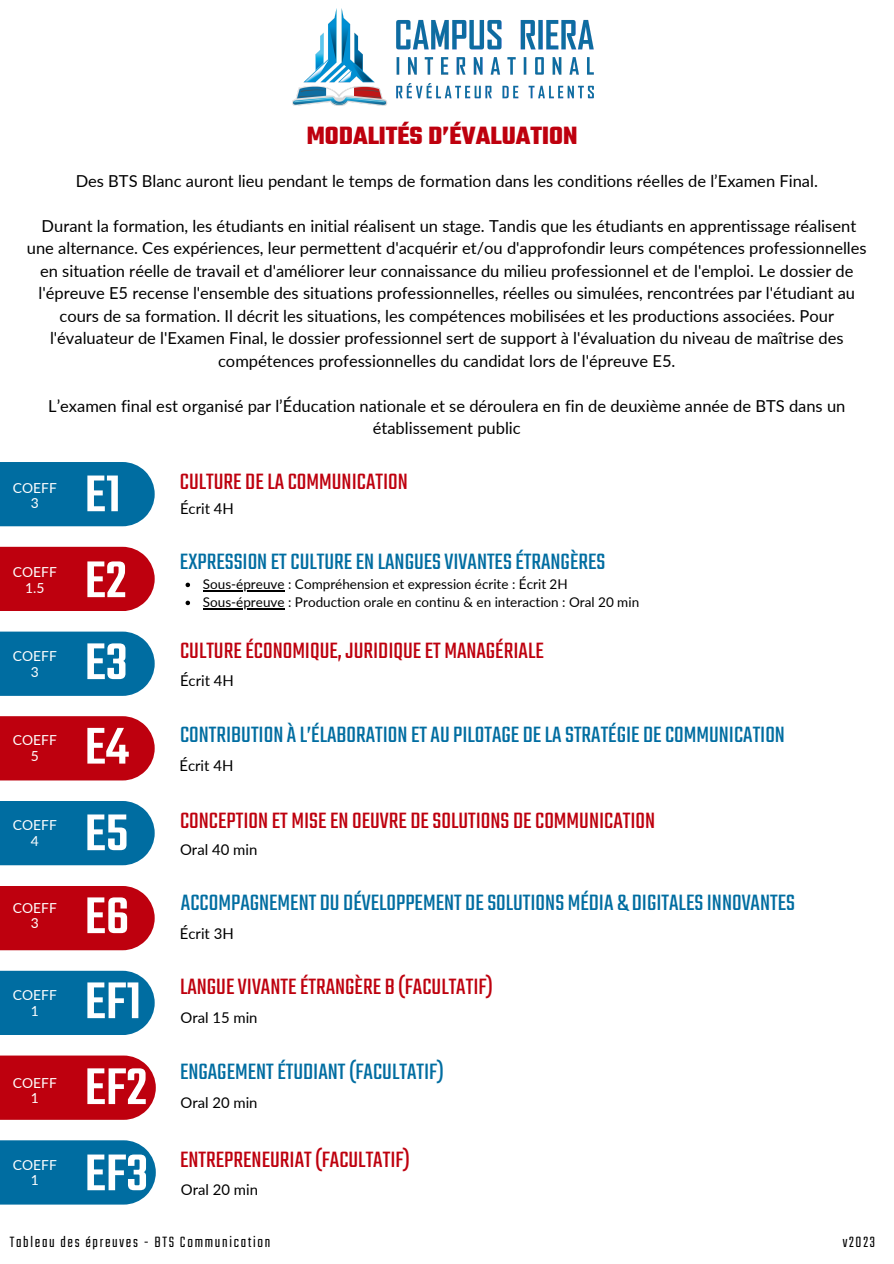
<style>
.page{position:relative;width:894px;height:1264px;background:#fff}
.page>*{position:absolute;margin:0;border:0;box-sizing:border-box;transform-origin:0 0}
.t1{font:500 56.55px "Teko";color:#fff}
.t2{font:700 27px "Teko";color:#be000e}
.t3{font:24.45px "Teko";color:#006da1}
.t4{font:24.45px "Teko";color:#be000e}
.t5{font:300 16.65px "Teko";letter-spacing:.105em;color:#000}
.t6{font:16.5px/22.5px "Lato";color:#000;text-align:center}
.t7{font:14.85px "Lato";color:#000}
.t8{font:13.8px "Lato";color:#fff}
.t9{font:13.5px "Lato";color:#000}
</style>
<div class="page">
<img style="left:293px;top:9px;width:301px;height:97px">
<div style="left:0;top:547px;width:155px;height:64px;background:#be000e"></div>
<svg style="left:0;top:631px;width:155px;height:65px;background:#0e75a6"></svg>
<div style="left:0;top:716px;width:155px;height:64px;background:#be000e"></div>
<div style="left:0;top:801px;width:155px;height:64px;background:#006da1"></div>
<div style="left:0;top:886px;width:155px;height:64px;background:#be000e"></div>
<div style="left:0;top:970px;width:155px;height:65px;background:#006da1"></div>
<div style="left:0;top:462px;width:155px;height:64px;background:#006da1"></div>
<svg style="left:185px;top:582px;width:5px;height:5px"></svg>
<hr style="left:203px;top:590px;width:81px;height:1px;background:#000">
<svg style="left:185px;top:600px;width:5px;height:5px"></svg>
<hr style="left:203px;top:608px;width:81px;height:1px;background:#000">
<div style="left:0;top:1055px;width:156px;height:64px;background:#be000e"></div>
<div style="left:0;top:1140px;width:156px;height:64px;background:#006da1"></div>
<p class="t2" style="left:306px;top:118px;width:272px">MODALITÉS D’ÉVALUATION</p>
<p class="t6" style="left:76px;top:169px;width:743px">Des BTS Blanc auront lieu pendant le temps de formation dans les conditions réelles de l’Examen Final.</p>
<p class="t6" style="left:27px;top:214px;width:841px">Durant la formation, les étudiants en initial réalisent un stage. Tandis que les étudiants en apprentissage réalisent une alternance. Ces expériences, leur permettent d'acquérir et/ou d'approfondir leurs compétences professionnelles en situation réelle de travail et d'améliorer leur connaissance du milieu professionnel et de l'emploi. Le dossier de l'épreuve E5 recense l'ensemble des situations professionnelles, réelles ou simulées, rencontrées par l'étudiant au cours de sa formation. Il décrit les situations, les compétences mobilisées et les productions associées. Pour l'évaluateur de l'Examen Final, le dossier professionnel sert de support à l'évaluation du niveau de maîtrise des compétences professionnelles du candidat lors de l'épreuve E5.</p>
<p class="t6" style="left:48px;top:394px;width:798px">L’examen final est organisé par l’Éducation nationale et se déroulera en fin de deuxième année de BTS dans un établissement public</p>
<p class="t8" style="left:13px;top:479px;width:45px">COEFF</p>
<p class="t8" style="left:31px;top:494px;width:10px">3</p>
<p class="t8" style="left:13px;top:563px;width:45px">COEFF</p>
<p class="t8" style="left:25px;top:579px;width:21px">1.5</p>
<p class="t8" style="left:13px;top:647px;width:45px">COEFF</p>
<p class="t8" style="left:31px;top:663px;width:10px">3</p>
<p class="t8" style="left:13px;top:731px;width:45px">COEFF</p>
<p class="t8" style="left:31px;top:747px;width:10px">5</p>
<p class="t8" style="left:13px;top:816px;width:45px">COEFF</p>
<p class="t8" style="left:31px;top:832px;width:10px">4</p>
<p class="t8" style="left:13px;top:899px;width:45px">COEFF</p>
<p class="t8" style="left:31px;top:914px;width:10px">3</p>
<p class="t8" style="left:13px;top:986px;width:45px">COEFF</p>
<p class="t8" style="left:31px;top:1001px;width:10px">1</p>
<p class="t8" style="left:13px;top:1073px;width:45px">COEFF</p>
<p class="t8" style="left:31px;top:1089px;width:10px">1</p>
<p class="t8" style="left:13px;top:1155px;width:45px">COEFF</p>
<p class="t8" style="left:31px;top:1171px;width:10px">1</p>
<p class="t1" style="left:85px;top:457px;width:37px">E1</p>
<p class="t4" style="left:180px;top:465px;width:229px">CULTURE DELACOMMUNICATION</p>
<p class="t7" style="left:180px;top:499px;width:55px">Écrit 4H</p>
<p class="t1" style="left:85px;top:543px;width:44px">E2</p>
<p class="t1" style="left:85px;top:625px;width:45px">E3</p>
<p class="t1" style="left:85px;top:709px;width:46px">E4</p>
<p class="t1" style="left:85px;top:796px;width:45px">E5</p>
<p class="t1" style="left:85px;top:879px;width:46px">E6</p>
<p class="t1" style="left:85px;top:963px;width:58px">EF1</p>
<p class="t1" style="left:85px;top:1049px;width:64px">EF2</p>
<p class="t1" style="left:85px;top:1135px;width:65px">EF3</p>
<p class="t3" style="left:180px;top:545px;width:427px">EXPRESSION ETCULTUREEN LANGUESVIVANTESÉTRANGÈRES</p>
<p class="t9" style="left:203px;top:576px;width:366px">Sous-épreuve : Compréhension et expression écrite : Écrit 2H</p>
<p class="t9" style="left:203px;top:594px;width:437px">Sous-épreuve : Production orale en continu &amp; en interaction : Oral 20 min</p>
<p class="t4" style="left:180px;top:634px;width:365px">CULTUREÉCONOMIQUE,JURIDIQUEET MANAGÉRIALE</p>
<p class="t7" style="left:180px;top:671px;width:55px">Écrit 4H</p>
<p class="t3" style="left:180px;top:718px;width:606px">CONTRIBUTION ÀL’ÉLABORATION ETAUPILOTAGE DELASTRATÉGIE DECOMMUNICATION</p>
<p class="t7" style="left:179px;top:756px;width:55px">Écrit 4H</p>
<p class="t4" style="left:180px;top:805px;width:476px">CONCEPTION ET MISEEN OEUVRE DESOLUTIONS DECOMMUNICATION</p>
<p class="t7" style="left:180px;top:840px;width:79px">Oral 40 min</p>
<p class="t3" style="left:181px;top:886px;width:615px">ACCOMPAGNEMENT DU DÉVELOPPEMENT DESOLUTIONS MÉDIA &amp; DIGITALESINNOVANTES</p>
<p class="t7" style="left:180px;top:923px;width:55px">Écrit 3H</p>
<p class="t4" style="left:180px;top:970px;width:314px">LANGUEVIVANTEÉTRANGÈRE B (FACULTATIF)</p>
<p class="t7" style="left:180px;top:1008px;width:79px">Oral 15 min</p>
<p class="t3" style="left:180px;top:1055px;width:265px">ENGAGEMENTÉTUDIANT(FACULTATIF)</p>
<p class="t7" style="left:180px;top:1093px;width:79px">Oral 20 min</p>
<p class="t4" style="left:180px;top:1143px;width:231px">ENTREPRENEURIAT(FACULTATIF)</p>
<p class="t7" style="left:181px;top:1180px;width:79px">Oral 20 min</p>
<p class="t5" style="left:10px;top:1230px;width:262px">Tableau des épreuves - BTS Communication</p>
<p class="t5" style="left:842px;top:1230px;width:34px">v2023</p>
</div>
